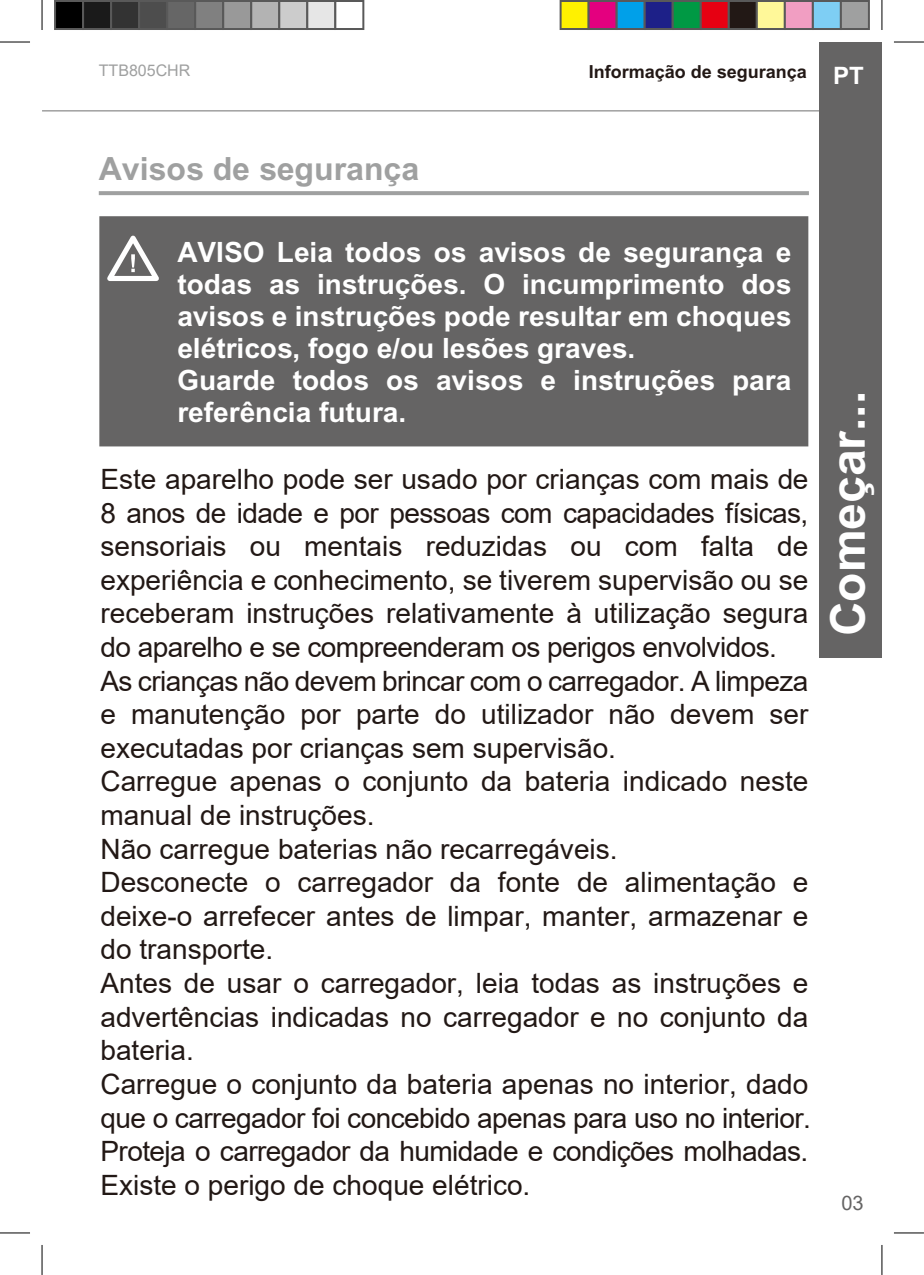
<style>
.page{position:relative;width:924px;height:1275px;background:#fff}
.page>*{position:absolute;margin:0;border:0;box-sizing:border-box;transform-origin:0 0}
.t1{font:700 48px "Arial";color:#fff}
.t2{font:700 32px "Arial";color:#9fa0a0}
.t3{font:28px/33.6px "Arial";color:#221815}
.t4{font:700 28px/32px "Arial";color:#fff}
.t5{font:20px "Arial";color:#656464}
.t6{font:700 18px "Arial";color:#221815}
.t7{font:16px "Arial";color:#9fa0a0}
.s1{font-size:24px;color:#fff}
</style>
<div class="page">
<hr style="left:42px;top:110px;width:777px;height:2px;background:#9fa0a0">
<div style="left:818px;top:42px;width:63px;height:616px;background:#656464"></div>
<svg style="left:99px;top:191px;width:709px;height:4px;background:#a2a3a3"></svg>
<hr style="left:0;top:42px;width:30px;height:1px;background:#000">
<hr style="left:893px;top:42px;width:30px;height:1px;background:#000">
<hr style="left:0;top:1232px;width:30px;height:1px;background:#000">
<hr style="left:893px;top:1232px;width:30px;height:1px;background:#000">
<hr style="left:42px;top:0;width:1px;height:30px;background:#000">
<hr style="left:42px;top:1245px;width:1px;height:30px;background:#000">
<hr style="left:881px;top:0;width:1px;height:30px;background:#000">
<hr style="left:881px;top:1245px;width:1px;height:30px;background:#000">
<div style="left:55px;top:1px;width:28px;height:28px;background:#000"></div>
<div style="left:54px;top:0;width:30px;height:30px;border:2px solid #595959"></div>
<div style="left:83px;top:1px;width:28px;height:28px;background:#1a1a1a"></div>
<div style="left:82px;top:0;width:30px;height:30px;border:2px solid #595959"></div>
<div style="left:111px;top:1px;width:28px;height:28px;background:#333"></div>
<div style="left:110px;top:0;width:30px;height:30px;border:2px solid #595959"></div>
<div style="left:139px;top:1px;width:28px;height:28px;background:#4d4d4d"></div>
<div style="left:138px;top:0;width:30px;height:30px;border:2px solid #595959"></div>
<div style="left:167px;top:1px;width:28px;height:28px;background:#666"></div>
<div style="left:166px;top:0;width:30px;height:30px;border:2px solid #595959"></div>
<div style="left:195px;top:1px;width:28px;height:28px;background:#808080"></div>
<div style="left:194px;top:0;width:30px;height:30px;border:2px solid #595959"></div>
<div style="left:223px;top:1px;width:28px;height:28px;background:#999"></div>
<div style="left:222px;top:0;width:30px;height:30px;border:2px solid #595959"></div>
<div style="left:251px;top:1px;width:28px;height:28px;background:#b3b3b3"></div>
<div style="left:250px;top:0;width:30px;height:30px;border:2px solid #595959"></div>
<div style="left:279px;top:1px;width:28px;height:28px;background:#ccc"></div>
<div style="left:278px;top:0;width:30px;height:30px;border:2px solid #595959"></div>
<div style="left:307px;top:1px;width:28px;height:28px;background:#e6e6e6"></div>
<div style="left:306px;top:0;width:30px;height:30px;border:2px solid #595959"></div>
<div style="left:334px;top:0;width:30px;height:30px;border:2px solid #595959"></div>
<div style="left:560px;top:1px;width:28px;height:28px;background:#fff100"></div>
<div style="left:559px;top:0;width:30px;height:30px;border:2px solid #595959"></div>
<div style="left:588px;top:1px;width:28px;height:28px;background:#e4007f"></div>
<div style="left:587px;top:0;width:30px;height:30px;border:2px solid #595959"></div>
<div style="left:616px;top:1px;width:28px;height:28px;background:#00a0e9"></div>
<div style="left:615px;top:0;width:30px;height:30px;border:2px solid #595959"></div>
<div style="left:644px;top:1px;width:28px;height:28px;background:#1d2088"></div>
<div style="left:643px;top:0;width:30px;height:30px;border:2px solid #595959"></div>
<div style="left:672px;top:1px;width:28px;height:28px;background:#094"></div>
<div style="left:671px;top:0;width:30px;height:30px;border:2px solid #595959"></div>
<div style="left:700px;top:1px;width:28px;height:28px;background:#e60012"></div>
<div style="left:699px;top:0;width:30px;height:30px;border:2px solid #595959"></div>
<div style="left:728px;top:1px;width:28px;height:28px;background:#221815"></div>
<div style="left:727px;top:0;width:30px;height:30px;border:2px solid #595959"></div>
<div style="left:756px;top:1px;width:28px;height:28px;background:#fff899"></div>
<div style="left:755px;top:0;width:30px;height:30px;border:2px solid #595959"></div>
<div style="left:784px;top:1px;width:28px;height:28px;background:#f19ec2"></div>
<div style="left:783px;top:0;width:30px;height:30px;border:2px solid #595959"></div>
<div style="left:812px;top:1px;width:28px;height:28px;background:#7ecef4"></div>
<div style="left:811px;top:0;width:30px;height:30px;border:2px solid #595959"></div>
<div style="left:840px;top:1px;width:28px;height:28px;background:#9fa0a0"></div>
<div style="left:839px;top:0;width:30px;height:30px;border:2px solid #595959"></div>
<div style="left:99px;top:216px;width:709px;height:230px;background:#656464"></div>
<svg style="left:101px;top:231px;width:64px;height:53px"></svg>
<p class="t7" style="left:99px;top:60px;width:93px">TTB805CHR</p>
<p class="t2" style="left:99px;top:150px;width:322px">Avisos de segurança</p>
<p class="t6" style="left:588px;top:61px;width:276px">Informação de segurança <span class="s1">PT</span></p>
<p class="t4" style="left:177px;top:236px;width:615px">AVISO Leia todos os avisos de segurança e todas as instruções. O incumprimento dos avisos e instruções pode resultar em choques elétricos, fogo e/ou lesões graves.<br>Guarde todos os avisos e instruções para referência futura.</p>
<p class="t3" style="left:100px;top:462px;width:711px">Este aparelho pode ser usado por crianças com mais de 8 anos de idade e por pessoas com capacidades físicas, sensoriais ou mentais reduzidas ou com falta de experiência e conhecimento, se tiverem supervisão ou se receberam instruções relativamente à utilização segura do aparelho e se compreenderam os perigos envolvidos.<br>As crianças não devem brincar com o carregador. A limpeza e manutenção por parte do utilizador não devem ser executadas por crianças sem supervisão.<br>Carregue apenas o conjunto da bateria indicado neste manual de instruções.<br>Não carregue baterias não recarregáveis.<br>Desconecte o carregador da fonte de alimentação e deixe-o arrefecer antes de limpar, manter, armazenar e do transporte.<br>Antes de usar o carregador, leia todas as instruções e advertências indicadas no carregador e no conjunto da bateria.<br>Carregue o conjunto da bateria apenas no interior, dado que o carregador foi concebido apenas para uso no interior.<br>Proteja o carregador da humidade e condições molhadas.<br>Existe o perigo de choque elétrico.</p>
<h1 class="t1" style="left:819px;top:636px;width:247px;rotate:-90deg">Começar...</h1>
<p class="t5" style="left:841px;top:1189px;width:24px">03</p>
</div>
